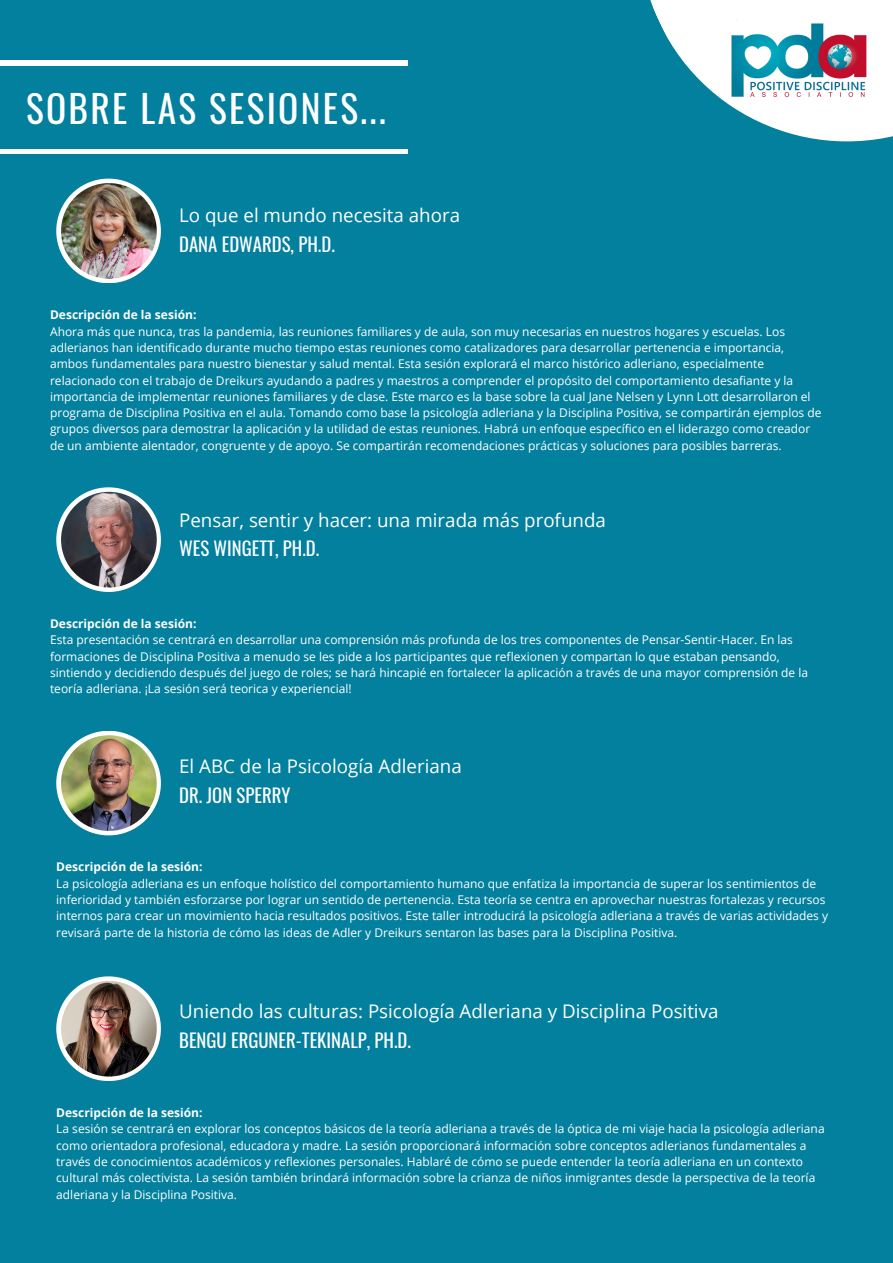
<style>
.page{position:relative;width:893px;height:1263px;background:#03809e}
.page>*{position:absolute;margin:0;border:0;box-sizing:border-box;transform-origin:0 0}
.t1{font:37.5px "Oswald";letter-spacing:.06em;color:#fff}
.t2{font:18.75px "Open Sans";color:#fff}
.t3{font:18.75px "Oswald";color:#fff}
.t4{font:12px/16.4px "Open Sans";color:#fff}
.t5{font:700 12px "Open Sans";color:#fff}
</style>
<div class="page">
<svg style="left:650px;top:0;width:243px;height:142px;fill:#fff"></svg>
<img style="left:727px;top:19px;width:148px;height:84px">
<div style="left:0;top:61px;width:407px;height:5px;background:#fff"></div>
<div style="left:0;top:149px;width:407px;height:5px;background:#fff"></div>
<svg style="left:56px;top:179px;width:105px;height:104px"></svg>
<img style="left:61px;top:183px;width:96px;height:96px;border-radius:50%">
<svg style="left:56px;top:487px;width:105px;height:105px"></svg>
<img style="left:61px;top:492px;width:96px;height:95px;border-radius:50%">
<svg style="left:56px;top:731px;width:105px;height:104px"></svg>
<img style="left:61px;top:735px;width:96px;height:96px;border-radius:50%">
<svg style="left:56px;top:976px;width:105px;height:105px"></svg>
<img style="left:61px;top:981px;width:96px;height:95px;border-radius:50%">
<h1 class="t1" style="left:26px;top:79px;width:361px">SOBRE LAS SESIONES...</h1>
<p class="t2" style="left:179px;top:202px;width:282px">Lo que el mundo necesita ahora</p>
<h3 class="t3" style="left:179px;top:230px;width:157px">DANA EDWARDS, PH.D.</h3>
<h2 class="t5" style="left:50px;top:306px;width:148px">Descripción de la sesión:</h2>
<p class="t4" style="left:50px;top:323px;width:773px">Ahora más que nunca, tras la pandemia, las reuniones familiares y de aula, son muy necesarias en nuestros hogares y escuelas. Los adlerianos han identificado durante mucho tiempo estas reuniones como catalizadores para desarrollar pertenencia e importancia, ambos fundamentales para nuestro bienestar y salud mental. Esta sesión explorará el marco histórico adleriano, especialmente relacionado con el trabajo de Dreikurs ayudando a padres y maestros a comprender el propósito del comportamiento desafiante y la importancia de implementar reuniones familiares y de clase. Este marco es la base sobre la cual Jane Nelsen y Lynn Lott desarrollaron el programa de Disciplina Positiva en el aula. Tomando como base la psicología adleriana y la Disciplina Positiva, se compartirán ejemplos de grupos diversos para demostrar la aplicación y la utilidad de estas reuniones. Habrá un enfoque específico en el liderazgo como creador de un ambiente alentador, congruente y de apoyo. Se compartirán recomendaciones prácticas y soluciones para posibles barreras.</p>
<p class="t2" style="left:179px;top:507px;width:428px">Pensar, sentir y hacer: una mirada más profunda</p>
<h3 class="t3" style="left:179px;top:534px;width:142px">WES WINGETT, PH.D.</h3>
<h2 class="t5" style="left:50px;top:615px;width:148px">Descripción de la sesión:</h2>
<p class="t4" style="left:50px;top:631px;width:759px">Esta presentación se centrará en desarrollar una comprensión más profunda de los tres componentes de Pensar-Sentir-Hacer. En las formaciones de Disciplina Positiva a menudo se les pide a los participantes que reflexionen y compartan lo que estaban pensando, sintiendo y decidiendo después del juego de roles; se hará hincapié en fortalecer la aplicación a través de una mayor comprensión de la teoría adleriana. ¡La sesión será teorica y experiencial!</p>
<h2 class="t2" style="left:179px;top:753px;width:284px">El ABC de la Psicología Adleriana</h2>
<h3 class="t3" style="left:179px;top:780px;width:113px">DR. JON SPERRY</h3>
<p class="t5" style="left:56px;top:858px;width:148px">Descripción de la sesión:</p>
<p class="t4" style="left:56px;top:875px;width:773px">La psicología adleriana es un enfoque holístico del comportamiento humano que enfatiza la importancia de superar los sentimientos de inferioridad y también esforzarse por lograr un sentido de pertenencia. Esta teoría se centra en aprovechar nuestras fortalezas y recursos internos para crear un movimiento hacia resultados positivos. Este taller introducirá la psicología adleriana a través de varias actividades y revisará parte de la historia de cómo las ideas de Adler y Dreikurs sentaron las bases para la Disciplina Positiva.</p>
<h2 class="t2" style="left:179px;top:998px;width:541px">Uniendo las culturas: Psicología Adleriana y Disciplina Positiva</h2>
<h3 class="t3" style="left:179px;top:1026px;width:233px">BENGU ERGUNER-TEKINALP, PH.D.</h3>
<p class="t5" style="left:56px;top:1104px;width:148px">Descripción de la sesión:</p>
<p class="t4" style="left:56px;top:1120px;width:770px">La sesión se centrará en explorar los conceptos básicos de la teoría adleriana a través de la óptica de mi viaje hacia la psicología adleriana como orientadora profesional, educadora y madre. La sesión proporcionará información sobre conceptos adlerianos fundamentales a través de conocimientos académicos y reflexiones personales. Hablaré de cómo se puede entender la teoría adleriana en un contexto cultural más colectivista. La sesión también brindará información sobre la crianza de niños inmigrantes desde la perspectiva de la teoría adleriana y la Disciplina Positiva.</p>
</div>
